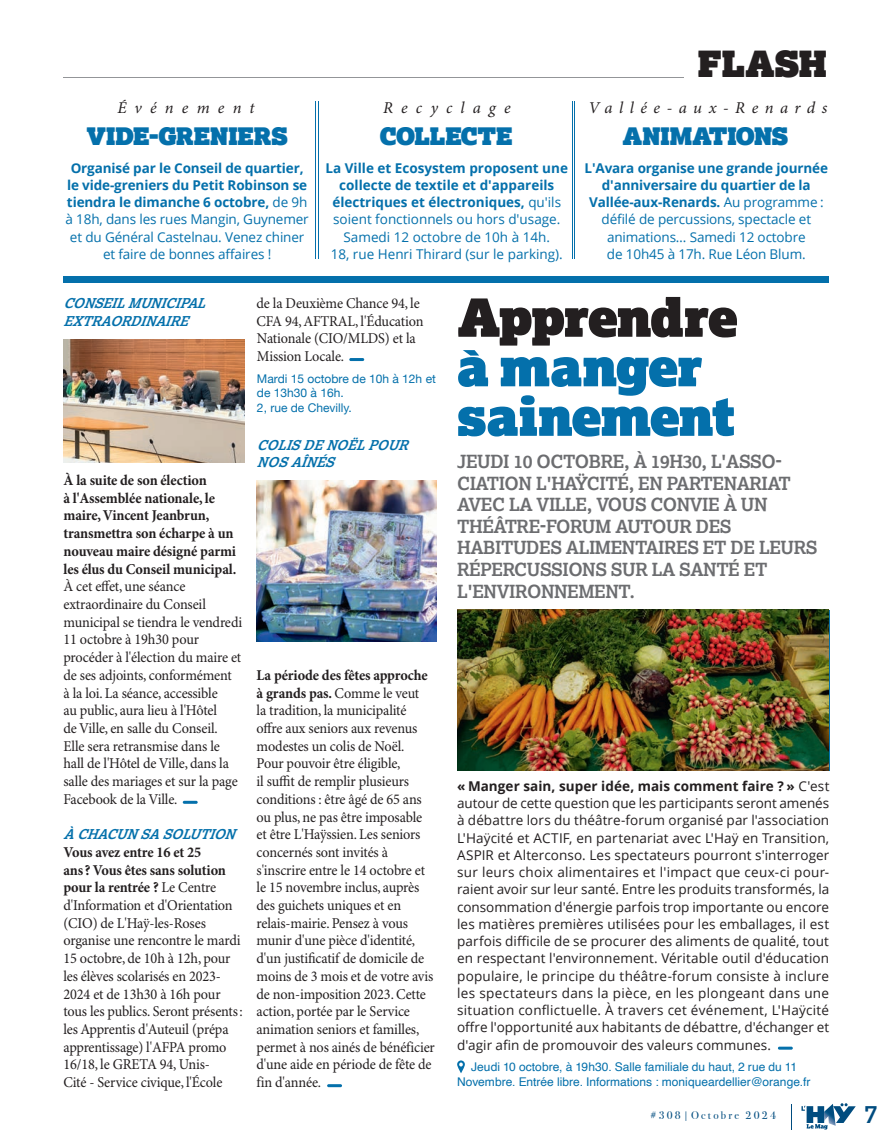
<style>
.page{position:relative;width:893px;height:1148px;background:#fff}
.page>*{position:absolute;margin:0;border:0;box-sizing:border-box;transform-origin:0 0}
.t1{font:52.5px/49.5px "Lexia Advertising";letter-spacing:-.015em;color:#0470ab}
.t2{font:52.5px "Lexia Advertising";letter-spacing:-.025em;color:#231f20}
.t3{font:35.85px "Lexia Advertising";color:#231f20}
.t4{font:700 25.05px "Lexia";color:#004c7f}
.t5{font:24px "Lexia Advertising";color:#0470ab}
.t6{font:700 18px/21.6px "Lexia";letter-spacing:-.025em;color:#6c6d70}
.t7{font:italic 16.5px "Minion Pro";letter-spacing:.48em;color:#231f20}
.t8{font:italic 16.5px "Minion Pro";letter-spacing:.395em;color:#231f20}
.t9{font:15px/17.7px "Minion Pro";letter-spacing:-.01em;color:#231f20;scale:.95 1}
.t10{font:700 15px/17.7px "Minion Pro";letter-spacing:-.01em;color:#231f20;scale:.95 1}
.t11{font:13.5px/17.2px "Open Sans";letter-spacing:.005em;color:#231f20;text-align:justify}
.t12{font:13.5px/17.2px "Open Sans";letter-spacing:-.01em;color:#0470ab;text-align:center}
.t13{font:italic 700 13.5px/17.7px "Lexia";color:#0470ab}
.t14{font:12px/15px "Helvetica";color:#0470ab;text-align:center}
.t15{font:12px/13.5px "Helvetica Neue";color:#0470ab}
.t16{font:11.1px "Bodoni Svty Two ITCTT";letter-spacing:.2em;color:#004c7f}
.s1{font-weight:700}
</style>
<div class="page">
<hr style="left:63px;top:77px;width:620px;height:1px;background:#939598">
<svg style="left:801px;top:1103px;width:54px;height:26px"></svg>
<div style="left:64px;top:276px;width:765px;height:6px;background:#0470ab"></div>
<hr style="left:315px;top:101px;width:1px;height:158px;background:#0470ab">
<hr style="left:318px;top:101px;width:1px;height:158px;background:#0470ab">
<hr style="left:183px;top:800px;width:15px;height:3px;background:#0470ab;border-radius:2px">
<hr style="left:349px;top:358px;width:15px;height:3px;background:#0470ab;border-radius:2px">
<hr style="left:327px;top:1084px;width:15px;height:3px;background:#0470ab;border-radius:2px">
<hr style="left:572px;top:101px;width:1px;height:158px;background:#0470ab">
<hr style="left:574px;top:101px;width:1px;height:158px;background:#0470ab">
<hr style="left:777px;top:1046px;width:15px;height:3px;background:#0470ab;border-radius:2px">
<svg style="left:457px;top:1060px;width:7px;height:13px"></svg>
<img style="left:64px;top:339px;width:180px;height:123px">
<img style="left:457px;top:609px;width:371px;height:161px">
<img style="left:256px;top:481px;width:181px;height:160px">
<p class="t7" style="left:117px;top:97px;width:138px">Événement</p>
<p class="t7" style="left:383px;top:98px;width:129px">Recyclage</p>
<h3 class="t5" style="left:86px;top:120px;width:202px">VIDE-GRENIERS</h3>
<h3 class="t5" style="left:379px;top:120px;width:134px">COLLECTE</h3>
<p class="t12" style="left:65px;top:159px;width:245px"><span class="s1">Organisé par le Conseil de quartier, le vide-greniers du Petit Robinson se tiendra le dimanche 6 octobre,</span> de 9h à 18h, dans les rues Mangin, Guynemer et du Général Castelnau. Venez chiner et faire de bonnes affaires !</p>
<p class="t12" style="left:325px;top:159px;width:244px"><span class="s1">La Ville et Ecosystem proposent une collecte de textile et d'appareils électriques et électroniques,</span> qu'ils soient fonctionnels ou hors d'usage.<br>Samedi 12 octobre de 10h à 14h.<br>18, rue Henri Thirard (sur le parking).</p>
<h2 class="t3" style="left:697px;top:41px;width:130px">FLASH</h2>
<p class="t8" style="left:588px;top:98px;width:240px">Vallée-aux-Renards</p>
<h3 class="t5" style="left:622px;top:120px;width:167px">ANIMATIONS</h3>
<p class="t12" style="left:584px;top:159px;width:245px"><span class="s1">L'Avara organise une grande journée d'anniversaire du quartier de la Vallée-aux-Renards.</span> Au programme : défilé de percussions, spectacle et animations… Samedi 12 octobre<br>de 10h45 à 17h. Rue Léon Blum.</p>
<p class="t13" style="left:63px;top:294px;width:149px">CONSEILMUNICIPAL<br>EXTRAORDINAIRE</p>
<p class="t10" style="left:63px;top:472px;width:183px">À la suite de son élection<br>à l'Assemblée nationale, le maire, Vincent Jeanbrun, transmettra son écharpe à un nouveau maire désigné parmi les élus du Conseil municipal.</p>
<p class="t9" style="left:63px;top:578px;width:189px">À cet effet, une séance extraordinaire du Conseil municipal se tiendra le vendredi<br>11 octobre à 19h30 pour procéder à l'élection du maire et de ses adjoints, conformément<br>à la loi. La séance, accessible<br>au public, aura lieu à l'Hôtel<br>de Ville, en salle du Conseil.<br>Elle sera retransmise dans le hall de l'Hôtel de Ville, dans la salle des mariages et sur la page<br>Facebook de la Ville.</p>
<p class="t13" style="left:63px;top:825px;width:179px">ÀCHACUNSASOLUTION</p>
<p class="t9" style="left:63px;top:843px;width:190px"><span class="s1">Vous avez entre 16 et 25<br>ans ? Vous êtes sans solution pour la rentrée ?</span> Le Centre d'Information et d'Orientation (CIO) de L'Haÿ-les-Roses organise une rencontre le mardi<br>15 octobre, de 10h à 12h, pour les élèves scolarisés en 2023-<br>2024 et de 13h30 à 16h pour tous les publics. Seront présents : les Apprentis d'Auteuil (prépa apprentissage) l'AFPA promo<br>16/18, le GRETA 94, Unis-<br>Cité - Service civique, l'École</p>
<p class="t9" style="left:256px;top:295px;width:177px">de la Deuxième Chance 94, le<br>CFA 94, AFTRAL, l'Éducation<br>Nationale (CIO/MLDS) et la<br>Mission Locale.</p>
<p class="t15" style="left:257px;top:373px;width:180px">Mardi 15 octobre de 10h à 12h et de 13h30 à 16h.</p>
<p class="t15" style="left:257px;top:401px;width:96px">2, rue de Chevilly.</p>
<p class="t13" style="left:257px;top:435px;width:158px">COLISDENOËLPOUR<br>NOSAÎNÉS</p>
<p class="t9" style="left:256px;top:666px;width:189px"><span class="s1">La période des fêtes approche à grands pas.</span> Comme le veut<br>la tradition, la municipalité offre aux seniors aux revenus modestes un colis de Noël.<br>Pour pouvoir être éligible,<br>il suffit de remplir plusieurs conditions : être âgé de 65 ans ou plus, ne pas être imposable et être L'Haÿssien. Les seniors concernés sont invités à s'inscrire entre le 14 octobre et le 15 novembre inclus, auprès des guichets uniques et en relais-mairie. Pensez à vous munir d'une pièce d'identité, d'un justificatif de domicile de moins de 3 mois et de votre avis de non-imposition 2023. Cette action, portée par le Service animation seniors et familles, permet à nos ainés de bénéficier d'une aide en période de fête de fin d'année.</p>
<h1 class="t2" style="left:457px;top:283px;width:282px">Apprendre</h1>
<h1 class="t1" style="left:457px;top:340px;width:279px">à manger sainement</h1>
<p class="t6" style="left:457px;top:450px;width:362px">JEUDI 10 OCTOBRE, À 19H30, L'ASSO-<br>CIATION L'HAŸCITÉ, EN PARTENARIAT<br>AVEC LA VILLE, VOUS CONVIE À UN<br>THÉÂTRE-FORUM AUTOUR DES<br>HABITUDES ALIMENTAIRES ET DE LEURS<br>RÉPERCUSSIONS SUR LA SANTÉ ET<br>L'ENVIRONNEMENT.</p>
<p class="t11" style="left:457px;top:776px;width:374px"><span class="s1">« Manger sain, super idée, mais comment faire ? »</span> C'est autour de cette question que les participants seront amenés à débattre lors du théâtre-forum organisé par l'association L'Haÿcité et ACTIF, en partenariat avec L'Haÿ en Transition, ASPIR et Alterconso. Les spectateurs pourront s'interroger sur leurs choix alimentaires et l'impact que ceux-ci pour&shy;raient avoir sur leur santé. Entre les produits transformés, la consommation d'énergie parfois trop importante ou encore les matières premières utilisées pour les emballages, il est parfois difficile de se procurer des aliments de qualité, tout en respectant l'environnement. Véritable outil d'éducation populaire, le principe du théâtre-forum consiste à inclure les spectateurs dans la pièce, en les plongeant dans une situation conflictuelle. À travers cet événement, L'Haÿcité offre l'opportunité aux habitants de débattre, d'échanger et d'agir afin de promouvoir des valeurs communes.</p>
<p class="t14" style="left:457px;top:1059px;width:354px">Jeudi 10 octobre, à 19h30. Salle familiale du haut, 2 rue du 11<br>Novembre. Entrée libre. Informations : moniqueardellier@orange.fr</p>
<p class="t16" style="left:650px;top:1105px;width:127px">#308|Octobre 2024</p>
<h3 class="t4" style="left:863px;top:1098px;width:15px">7</h3>
</div>
